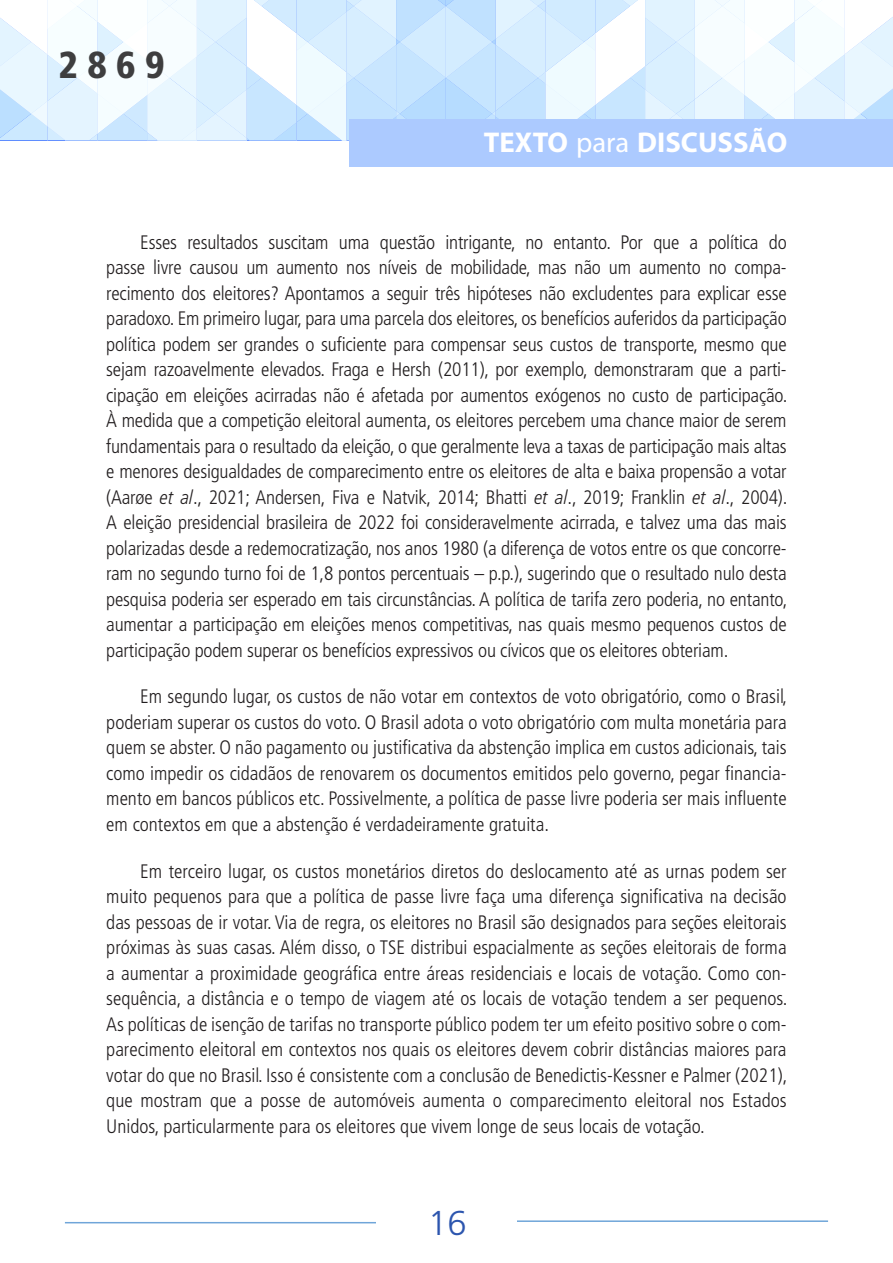
<style>
.page{position:relative;width:893px;height:1263px;background:#fff}
.page>*{position:absolute;margin:0;border:0;box-sizing:border-box;transform-origin:0 0}
.t1{font:900 condensed 37.5px "Frutiger LT Pro";color:#3e3e3f}
.t2{font:300 34.5px "Frutiger LT Pro";color:#2c55ae}
.t3{font:700 28.65px "Myriad Pro";color:#fff}
.texto_corrido{font:300 condensed 19.5px/25.5px "Frutiger LT Pro";color:#231f20;text-align:justify}
.s1{font-weight:400}
.s2{font-style:italic}
</style>
<div class="page">
<svg style="left:0;top:0;width:893px;height:140px"></svg>
<div style="left:349px;top:119px;width:544px;height:48px;background:#accaff"></div>
<hr style="left:517px;top:1220px;width:311px;height:2px;background:#6fa5d9">
<hr style="left:65px;top:1222px;width:311px;height:1px;background:#6fa5d9">
<h1 class="t1" style="left:58px;top:42px;width:108px">2869</h1>
<h3 class="t3" style="left:484px;top:124px;width:305px">TEXTO <span class="s1">para</span> DISCUSSÃO</h3>
<p class="texto_corrido" style="left:106px;top:229px;width:683px;text-indent:34px">Esses resultados suscitam uma questão intrigante, no entanto. Por que a política do passe livre causou um aumento nos níveis de mobilidade, mas não um aumento no compa&shy;recimento dos eleitores? Apontamos a seguir três hipóteses não excludentes para explicar esse paradoxo. Em primeiro lugar, para uma parcela dos eleitores, os benefícios auferidos da participação política podem ser grandes o suficiente para compensar seus custos de transporte, mesmo que sejam razoavelmente elevados. Fraga e Hersh (2011), por exemplo, demonstraram que a parti&shy;cipação em eleições acirradas não é afetada por aumentos exógenos no custo de participação.<br>À medida que a competição eleitoral aumenta, os eleitores percebem uma chance maior de serem fundamentais para o resultado da eleição, o que geralmente leva a taxas de participação mais altas e menores desigualdades de comparecimento entre os eleitores de alta e baixa propensão a votar (Aarøe <span class="s2">et al</span>., 2021; Andersen, Fiva e Natvik, 2014; Bhatti <span class="s2">et al</span>., 2019; Franklin <span class="s2">et al</span>., 2004).<br>A eleição presidencial brasileira de 2022 foi consideravelmente acirrada, e talvez uma das mais polarizadas desde a redemocratização, nos anos 1980 (a diferença de votos entre os que concorre&shy;ram no segundo turno foi de 1,8 pontos percentuais – p.p.), sugerindo que o resultado nulo desta pesquisa poderia ser esperado em tais circunstâncias. A política de tarifa zero poderia, no entanto, aumentar a participação em eleições menos competitivas, nas quais mesmo pequenos custos de participação podem superar os benefícios expressivos ou cívicos que os eleitores obteriam.</p>
<p class="texto_corrido" style="left:106px;top:684px;width:682px;text-indent:34px">Em segundo lugar, os custos de não votar em contextos de voto obrigatório, como o Brasil, poderiam superar os custos do voto. O Brasil adota o voto obrigatório com multa monetária para quem se abster. O não pagamento ou justificativa da abstenção implica em custos adicionais, tais como impedir os cidadãos de renovarem os documentos emitidos pelo governo, pegar financia&shy;mento em bancos públicos etc. Possivelmente, a política de passe livre poderia ser mais influente em contextos em que a abstenção é verdadeiramente gratuita.</p>
<p class="texto_corrido" style="left:106px;top:858px;width:683px;text-indent:34px">Em terceiro lugar, os custos monetários diretos do deslocamento até as urnas podem ser muito pequenos para que a política de passe livre faça uma diferença significativa na decisão das pessoas de ir votar. Via de regra, os eleitores no Brasil são designados para seções eleitorais próximas às suas casas. Além disso, o TSE distribui espacialmente as seções eleitorais de forma a aumentar a proximidade geográfica entre áreas residenciais e locais de votação. Como con&shy;sequência, a distância e o tempo de viagem até os locais de votação tendem a ser pequenos.<br>As políticas de isenção de tarifas no transporte público podem ter um efeito positivo sobre o com&shy;parecimento eleitoral em contextos nos quais os eleitores devem cobrir distâncias maiores para votar do que no Brasil. Isso é consistente com a conclusão de Benedictis-Kessner e Palmer (2021), que mostram que a posse de automóveis aumenta o comparecimento eleitoral nos Estados Unidos, particularmente para os eleitores que vivem longe de seus locais de votação.</p>
<h2 class="t2" style="left:428px;top:1203px;width:40px">16</h2>
</div>
